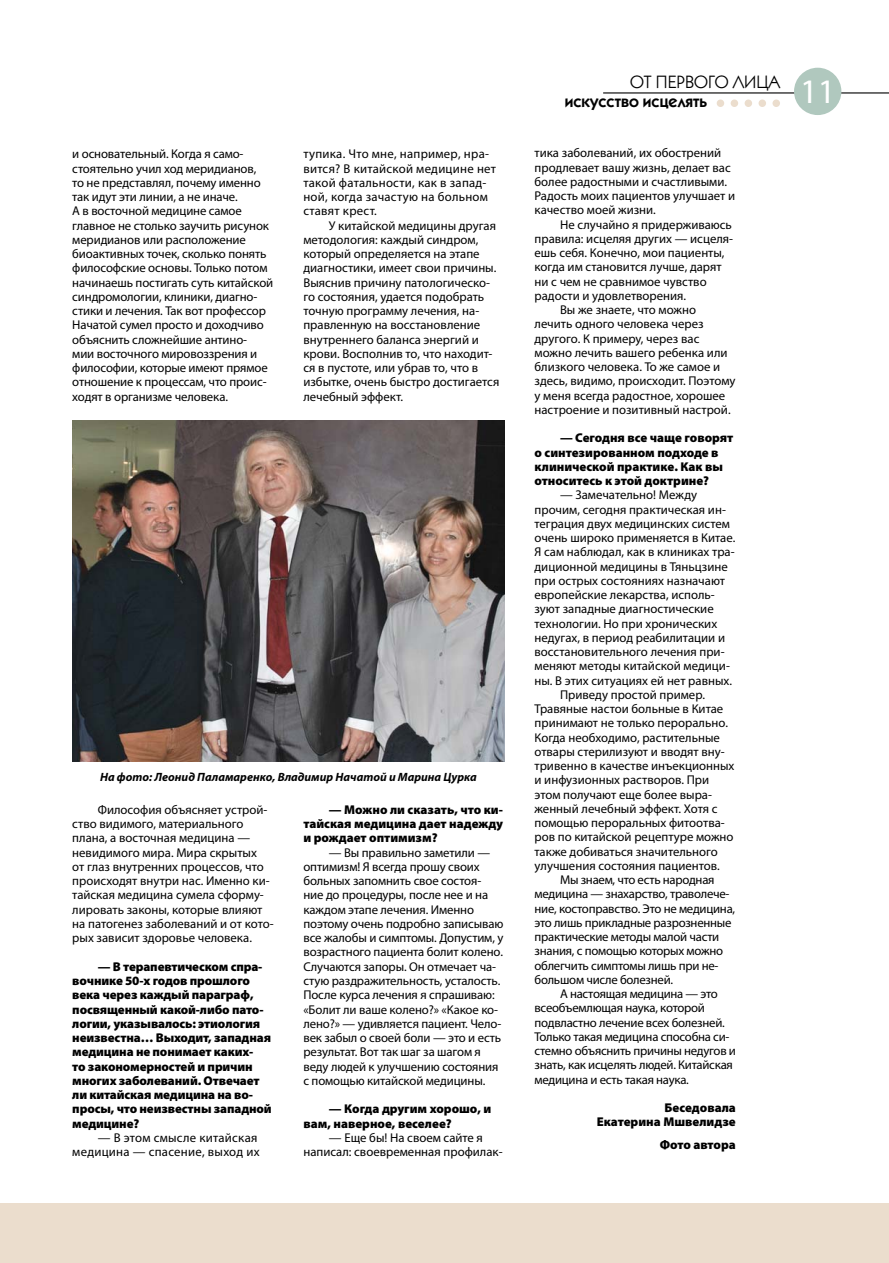
<style>
.page{position:relative;width:889px;height:1263px;background:#fff}
.page>*{position:absolute;margin:0;border:0;box-sizing:border-box;transform-origin:0 0}
.t1{font:34.5px "Myriad Pro";color:#fff}
.t2{font:18px "Kabel C";color:#000}
.t3{font:600 16.5px "Kabel C";color:#000}
.t4{font:12.75px/14.2px "Myriad Pro";color:#000}
.t5{font:900 12.75px/14.2px "Myriad Pro";letter-spacing:-.01em;color:#000}
.t6{font:12.75px "Myriad Pro";letter-spacing:-.02em;color:#000}
.t7{font:12.75px/14.2px "Myriad Pro";letter-spacing:.02em;color:#000;text-align:right}
.t8{font:italic 700 12px "Myriad Pro";color:#000}
</style>
<div class="page">
<img style="left:72px;top:420px;width:433px;height:342px">
<div style="left:716px;top:99px;width:8px;height:8px;background:#ebddcd;border-radius:50%"></div>
<div style="left:730px;top:99px;width:8px;height:8px;background:#ebddcd;border-radius:50%"></div>
<div style="left:744px;top:99px;width:8px;height:8px;background:#ebddcd;border-radius:50%"></div>
<div style="left:758px;top:99px;width:8px;height:8px;background:#ebddcd;border-radius:50%"></div>
<div style="left:772px;top:99px;width:8px;height:8px;background:#ebddcd;border-radius:50%"></div>
<hr style="left:603px;top:92px;width:286px;height:2px;background:#000">
<div style="left:794px;top:68px;width:47px;height:47px;background:#b0c8be;border-radius:50%"></div>
<div style="left:0;top:1203px;width:889px;height:60px;background:#ebddcd"></div>
<p class="t4" style="left:72px;top:147px;width:202px">и основательный. Когда я само&shy;стоятельно учил ход меридианов,<br>то не представлял, почему именно так идут эти линии, а не иначе.<br>А в восточной медицине самое главное не столько заучить рисунок меридианов или расположение биоактивных точек, сколько понять философские основы. Только потом начинаешь постигать суть китайской синдромологии, клиники, диагно&shy;стики и лечения. Так вот профессор<br>Начатой сумел просто и доходчиво объяснить сложнейшие антино-<br>мии восточного мировоззрения и философии, которые имеют прямое отношение к процессам, что проис&shy;ходят в организме человека.</p>
<p class="t7" style="left:303px;top:147px;width:194px;text-align:left">тупика. Что мне, например, нра&shy;вится? В китайской медицине нет такой фатальности, как в запад&shy;ной, когда зачастую на больном ставят крест.</p>
<p class="t4" style="left:303px;top:218px;width:197px;text-indent:26px">У китайской медицины другая методология: каждый синдром, который определяется на этапе диагностики, имеет свои причины.<br>Выяснив причину патологическо&shy;го состояния, удается подобрать точную программу лечения, на&shy;правленную на восстановление внутреннего баланса энергий и крови. Восполнив то, что находит&shy;ся в пустоте, или убрав то, что в избытке, очень быстро достигается лечебный эффект.</p>
<p class="t8" style="left:100px;top:769px;width:378px">На фото: Леонид Паламаренко, Владимир Начатой и Марина Цурка</p>
<p class="t4" style="left:72px;top:802px;width:203px;text-indent:26px">Философия объясняет устрой&shy;ство видимого, материального плана, а восточная медицина — невидимого мира. Мира скрытых<br>от глаз внутренних процессов, что происходят внутри нас. Именно ки&shy;тайская медицина сумела сформу&shy;лировать законы, которые влияют на патогенез заболеваний и от кото&shy;рых зависит здоровье человека.</p>
<p class="t5" style="left:72px;top:959px;width:201px;text-indent:26px">— В терапевтическом спра&shy;вочнике 50-х годов прошлого века через каждый параграф, посвященный какой-либо пато&shy;логии, указывалось: этиология неизвестна… Выходит, западная медицина не понимает каких-<br>то закономерностей и причин многих заболеваний. Отвечает ли китайская медицина на во&shy;просы, что неизвестны западной медицине?</p>
<p class="t7" style="left:72px;top:1130px;width:189px">— В этом смысле китайская медицина — спасение, выход их</p>
<p class="t5" style="left:303px;top:802px;width:201px;text-align:justify;text-indent:26px">— Можно ли сказать, что ки&shy;тайская медицина дает надежду и рождает оптимизм?</p>
<p class="t4" style="left:303px;top:845px;width:201px;text-indent:26px">— Вы правильно заметили — оптимизм! Я всегда прошу своих больных запомнить свое состоя&shy;ние до процедуры, после нее и на каждом этапе лечения. Именно поэтому очень подробно записываю все жалобы и симптомы. Допустим, у возрастного пациента болит колено.<br>Случаются запоры. Он отмечает ча&shy;стую раздражительность, усталость.<br>После курса лечения я спрашиваю: «Болит ли ваше колено?» «Какое ко&shy;лено?» — удивляется пациент. Чело&shy;век забыл о своей боли — это и есть результат. Вот так шаг за шагом я веду людей к улучшению состояния с помощью китайской медицины.</p>
<p class="t5" style="left:303px;top:1102px;width:189px;text-indent:26px">— Когда другим хорошо, и вам, наверное, веселее?</p>
<p class="t4" style="left:303px;top:1130px;width:201px;text-align:center">— Еще бы! На своем сайте я написал: своевременная профилак-</p>
<h2 class="t2" style="left:630px;top:70px;width:152px">ОТ ПЕРВОГО ЛИЦА</h2>
<p class="t3" style="left:565px;top:92px;width:144px">искусство исцелять</p>
<p class="t4" style="left:534px;top:146px;width:202px">тика заболеваний, их обострений продлевает вашу жизнь, делает вас более радостными и счастливыми.<br>Радость моих пациентов улучшает и качество моей жизни.</p>
<p class="t4" style="left:560px;top:217px;width:173px">Не случайно я придерживаюсь</p>
<p class="t4" style="left:534px;top:231px;width:200px">правила: исцеляя других — исцеля-</p>
<p class="t4" style="left:534px;top:246px;width:191px">ешь себя. Конечно, мои пациенты,</p>
<p class="t4" style="left:534px;top:260px;width:189px">когда им становится лучше, дарят</p>
<p class="t4" style="left:534px;top:274px;width:174px">ни с чем не сравнимое чувство</p>
<p class="t4" style="left:534px;top:288px;width:153px">радости и удовлетворения.</p>
<p class="t4" style="left:560px;top:303px;width:137px">Вы же знаете, что можно</p>
<p class="t4" style="left:534px;top:317px;width:170px">лечить одного человека через</p>
<p class="t4" style="left:534px;top:331px;width:166px">другого. К примеру, через вас</p>
<p class="t4" style="left:534px;top:345px;width:194px">можно лечить вашего ребенка или</p>
<p class="t4" style="left:534px;top:360px;width:187px">близкого человека. То же самое и</p>
<p class="t4" style="left:534px;top:374px;width:202px">здесь, видимо, происходит. Поэтому</p>
<p class="t4" style="left:534px;top:388px;width:192px">у меня всегда радостное, хорошее</p>
<p class="t4" style="left:534px;top:402px;width:198px">настроение и позитивный настрой.</p>
<p class="t5" style="left:534px;top:431px;width:200px;text-indent:26px">— Сегодня все чаще говорят о синтезированном подходе в клинической практике. Как вы относитесь к этой доктрине?</p>
<p class="t4" style="left:560px;top:488px;width:138px">— Замечательно! Между</p>
<p class="t4" style="left:534px;top:502px;width:193px">прочим, сегодня практическая ин-</p>
<p class="t4" style="left:534px;top:516px;width:197px">теграция двух медицинских систем</p>
<p class="t4" style="left:534px;top:531px;width:202px">очень широко применяется в Китае.</p>
<p class="t4" style="left:534px;top:545px;width:202px">Я сам наблюдал, как в клиниках тра-</p>
<p class="t4" style="left:534px;top:559px;width:195px">диционной медицины в Тяньцзине</p>
<p class="t4" style="left:534px;top:573px;width:192px">при острых состояниях назначают</p>
<p class="t4" style="left:534px;top:588px;width:182px">европейские лекарства, исполь-</p>
<p class="t4" style="left:534px;top:602px;width:181px">зуют западные диагностические</p>
<p class="t4" style="left:534px;top:616px;width:184px">технологии. Но при хронических</p>
<p class="t4" style="left:534px;top:630px;width:192px">недугах, в период реабилитации и</p>
<p class="t4" style="left:534px;top:645px;width:192px">восстановительного лечения при-</p>
<p class="t4" style="left:534px;top:659px;width:197px">меняют методы китайской медици-</p>
<p class="t4" style="left:534px;top:673px;width:199px">ны. В этих ситуациях ей нет равных.</p>
<p class="t4" style="left:560px;top:687px;width:147px">Приведу простой пример.</p>
<p class="t4" style="left:534px;top:702px;width:190px">Травяные настои больные в Китае</p>
<p class="t4" style="left:534px;top:716px;width:195px">принимают не только перорально.</p>
<p class="t4" style="left:534px;top:730px;width:187px">Когда необходимо, растительные</p>
<p class="t4" style="left:534px;top:744px;width:191px">отвары стерилизуют и вводят вну-</p>
<p class="t4" style="left:534px;top:759px;width:201px">тривенно в качестве инъекционных</p>
<p class="t4" style="left:534px;top:773px;width:176px">и инфузионных растворов. При</p>
<p class="t4" style="left:534px;top:787px;width:179px">этом получают еще более выра-</p>
<p class="t4" style="left:534px;top:801px;width:185px">женный лечебный эффект. Хотя с</p>
<p class="t4" style="left:534px;top:816px;width:192px">помощью пероральных фитоотва-</p>
<p class="t4" style="left:534px;top:830px;width:201px">ров по китайской рецептуре можно</p>
<p class="t4" style="left:534px;top:844px;width:185px">также добиваться значительного</p>
<p class="t4" style="left:534px;top:858px;width:187px">улучшения состояния пациентов.</p>
<p class="t6" style="left:560px;top:872px;width:156px">Мы знаем, что есть народная</p>
<p class="t6" style="left:534px;top:886px;width:196px">медицина — знахарство, траволече-</p>
<p class="t6" style="left:534px;top:901px;width:202px">ние, костоправство. Это не медицина,</p>
<p class="t6" style="left:534px;top:915px;width:198px">это лишь прикладные разрозненные</p>
<p class="t6" style="left:534px;top:929px;width:186px">практические методы малой части</p>
<p class="t6" style="left:534px;top:943px;width:190px">знания, с помощью которых можно</p>
<p class="t6" style="left:534px;top:958px;width:185px">облегчить симптомы лишь при не-</p>
<p class="t6" style="left:534px;top:972px;width:140px">большом числе болезней.</p>
<p class="t6" style="left:560px;top:986px;width:159px">А настоящая медицина — это</p>
<p class="t6" style="left:534px;top:1000px;width:172px">всеобъемлющая наука, которой</p>
<p class="t6" style="left:534px;top:1015px;width:192px">подвластно лечение всех болезней.</p>
<p class="t6" style="left:534px;top:1029px;width:196px">Только такая медицина способна си-</p>
<p class="t6" style="left:534px;top:1043px;width:203px">стемно объяснить причины недугов и</p>
<p class="t6" style="left:534px;top:1057px;width:200px">знать, как исцелять людей. Китайская</p>
<p class="t6" style="left:534px;top:1072px;width:156px">медицина и есть такая наука.</p>
<p class="t5" style="left:597px;top:1101px;width:141px;text-align:right">Беседовала<br>Екатерина Мшвелидзе</p>
<p class="t5" style="left:659px;top:1138px;width:78px">Фото автора</p>
<h1 class="t1" style="left:800px;top:71px;width:37px">11</h1>
</div>
